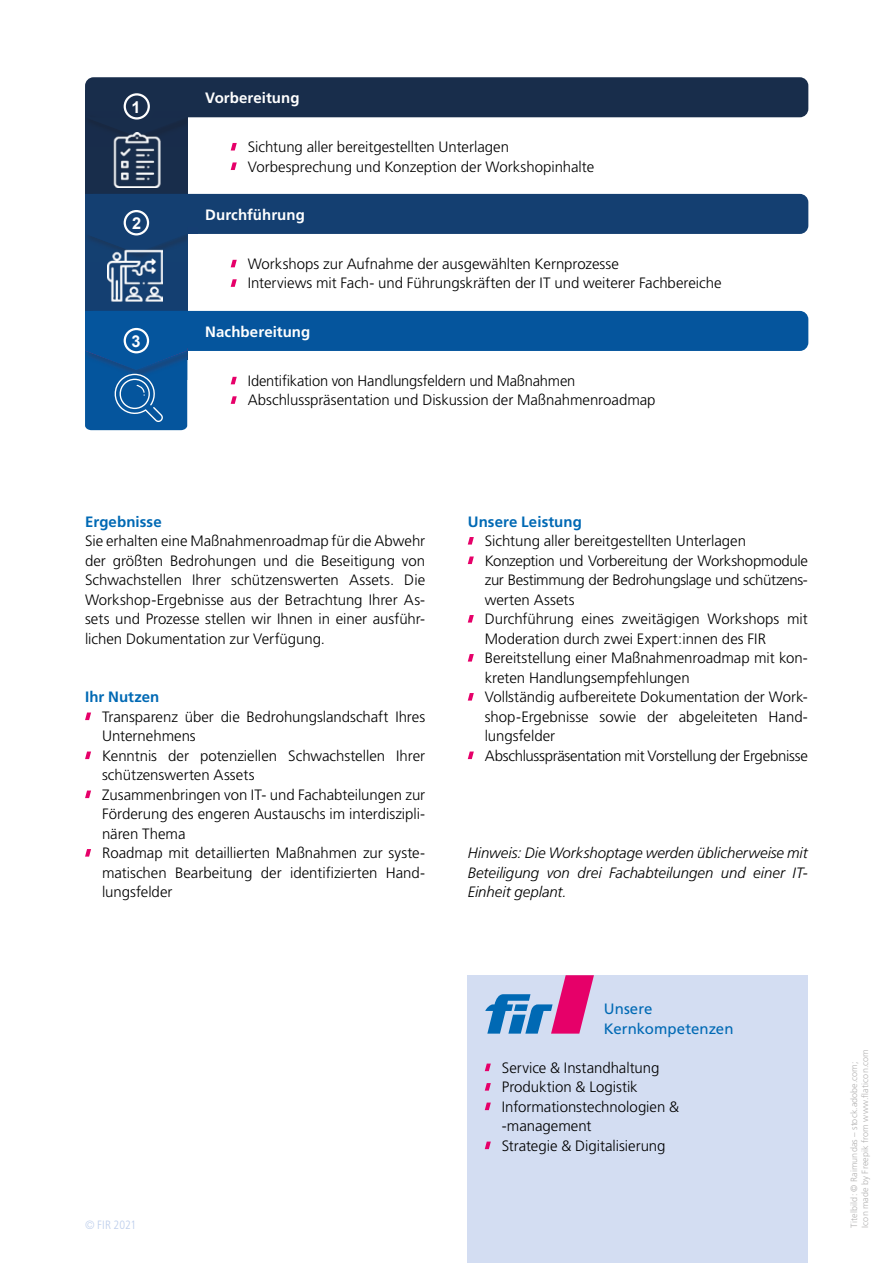
<style>
.page{position:relative;width:893px;height:1263px;background:#fff}
.page>*{position:absolute;margin:0;border:0;box-sizing:border-box;transform-origin:0 0}
.t1{font:700 16.35px "Arial";color:#fff}
.t2{font:300 15px/19.5px "Frutiger";letter-spacing:-.005em;color:#000}
.t3{font:italic 300 15px/19.5px "Frutiger";letter-spacing:-.005em;color:#000;text-align:justify}
.t4{font:700 15px "Frutiger";letter-spacing:.005em;color:#fff}
.t5{font:700 15px "Frutiger";letter-spacing:.005em;color:#0069b4}
.t6{font:15px/19.5px "Frutiger";letter-spacing:.005em;color:#0069b4}
.t7{font:300 condensed 12px "Frutiger";letter-spacing:.005em;color:#bccdeb}
.t8{font:300 9px/10.8px "Frutiger";letter-spacing:.015em;color:#b3b2b2}
</style>
<div class="page">
<svg style="left:231px;top:143px;width:6px;height:7px"></svg>
<svg style="left:231px;top:162px;width:6px;height:8px"></svg>
<div style="left:85px;top:77px;width:723px;height:40px;background:#182d4b;border-radius:9px"></div>
<div style="left:85px;top:90px;width:102px;height:153px;background:#182d4b"></div>
<div style="left:85px;top:194px;width:723px;height:40px;background:#143f71;border-radius:9px"></div>
<div style="left:85px;top:194px;width:102px;height:166px;background:#143f71"></div>
<svg style="left:89px;top:234px;width:99px;height:19px"></svg>
<div style="left:117px;top:205px;width:38px;height:37px;background:#143f71;border-radius:50%"></div>
<div style="left:124px;top:210px;width:25px;height:25px;border:2px solid #fff;border-radius:50%"></div>
<div style="left:85px;top:311px;width:723px;height:40px;background:#05559d;border-radius:9px"></div>
<div style="left:124px;top:93px;width:26px;height:27px;border:2px solid #fff;border-radius:50%"></div>
<svg style="left:231px;top:260px;width:6px;height:7px"></svg>
<svg style="left:231px;top:279px;width:6px;height:8px"></svg>
<svg style="left:231px;top:377px;width:6px;height:7px"></svg>
<svg style="left:231px;top:396px;width:6px;height:8px"></svg>
<svg style="left:85px;top:311px;width:102px;height:119px"></svg>
<img style="left:113px;top:132px;width:48px;height:56px">
<img style="left:108px;top:248px;width:55px;height:54px">
<div style="left:468px;top:975px;width:340px;height:288px;background:#d3ddf2"></div>
<svg style="left:485px;top:1063px;width:6px;height:8px"></svg>
<svg style="left:485px;top:1083px;width:6px;height:8px"></svg>
<svg style="left:485px;top:1102px;width:6px;height:8px"></svg>
<svg style="left:485px;top:1141px;width:6px;height:8px"></svg>
<svg style="left:485px;top:975px;width:109px;height:59px"></svg>
<svg style="left:85px;top:712px;width:6px;height:8px"></svg>
<svg style="left:85px;top:751px;width:6px;height:8px"></svg>
<svg style="left:85px;top:790px;width:6px;height:8px"></svg>
<svg style="left:85px;top:849px;width:6px;height:8px"></svg>
<svg style="left:468px;top:537px;width:6px;height:8px"></svg>
<svg style="left:468px;top:556px;width:6px;height:8px"></svg>
<svg style="left:468px;top:615px;width:6px;height:8px"></svg>
<svg style="left:468px;top:654px;width:6px;height:8px"></svg>
<svg style="left:468px;top:693px;width:6px;height:8px"></svg>
<svg style="left:468px;top:751px;width:6px;height:8px"></svg>
<p class="t1" style="left:132px;top:96px;width:11px">1</p>
<p class="t1" style="left:132px;top:211px;width:11px">2</p>
<p class="t1" style="left:132px;top:329px;width:11px">3</p>
<p class="t4" style="left:205px;top:89px;width:96px">Vorbereitung</p>
<p class="t2" style="left:248px;top:137px;width:348px">Sichtung aller bereitgestellten Unterlagen<br>Vorbesprechung und Konzeption der Workshopinhalte</p>
<p class="t4" style="left:205px;top:206px;width:101px">Durchführung</p>
<p class="t2" style="left:248px;top:254px;width:475px">Workshops zur Aufnahme der ausgewählten Kernprozesse<br>Interviews mit Fach- und Führungskräften der IT und weiterer Fachbereiche</p>
<p class="t4" style="left:205px;top:323px;width:107px">Nachbereitung</p>
<p class="t2" style="left:248px;top:371px;width:409px">Identifikation von Handlungsfeldern und Maßnahmen<br>Abschlusspräsentation und Diskussion der Maßnahmenroadmap</p>
<p class="t5" style="left:85px;top:512px;width:78px">Ergebnisse</p>
<p class="t2" style="left:85px;top:531px;width:342px;text-align:justify">Sie erhalten eine Maßnahmenroadmap für die Abwehr der größten Bedrohungen und die Beseitigung von Schwachstellen Ihrer schützenswerten Assets. Die Workshop-Ergebnisse aus der Betrachtung Ihrer As&shy;sets und Prozesse stellen wir Ihnen in einer ausführ&shy;lichen Dokumentation zur Verfügung.</p>
<p class="t5" style="left:85px;top:688px;width:76px">Ihr Nutzen</p>
<p class="t2" style="left:102px;top:707px;width:325px">Transparenz über die Bedrohungslandschaft Ihres Unternehmens<br>Kenntnis der potenziellen Schwachstellen Ihrer schützenswerten Assets<br>Zusammenbringen von IT- und Fachabteilungen zur Förderung des engeren Austauschs im interdiszipli&shy;nären Thema<br>Roadmap mit detaillierten Maßnahmen zur syste&shy;matischen Bearbeitung der identifizierten Hand&shy;lungsfelder</p>
<p class="t7" style="left:85px;top:1218px;width:53px">© FIR 2021</p>
<p class="t5" style="left:468px;top:512px;width:116px">Unsere Leistung</p>
<p class="t2" style="left:485px;top:531px;width:325px">Sichtung aller bereitgestellten Unterlagen Konzeption und Vorbereitung der Workshopmodule zur Bestimmung der Bedrohungslage und schützens&shy;werten Assets<br>Durchführung eines zweitägigen Workshops mit Moderation durch zwei Expert:innen des FIR Bereitstellung einer Maßnahmenroadmap mit kon&shy;kreten Handlungsempfehlungen<br>Vollständig aufbereitete Dokumentation der Work&shy;shop-Ergebnisse sowie der abgeleiteten Hand&shy;lungsfelder<br>Abschlusspräsentation mit Vorstellung der Ergebnisse</p>
<p class="t3" style="left:468px;top:843px;width:342px">Hinweis: Die Workshoptage werden üblicherweise mit Beteiligung von drei Fachabteilungen und einer IT-Einheit geplant.</p>
<p class="t6" style="left:604px;top:999px;width:131px">Unsere<br>Kernkompetenzen</p>
<p class="t2" style="left:502px;top:1058px;width:179px">Service &amp; Instandhaltung<br>Produktion &amp; Logistik<br>Informationstechnologien &amp; -management<br>Strategie &amp; Digitalisierung</p>
<p class="t8" style="left:849px;top:1228px;width:180px;rotate:-90deg">Titelbild: © Raimundas – stock.adobe.com;<br>Icon made by Freepik from www.flaticon.com</p>
</div>
